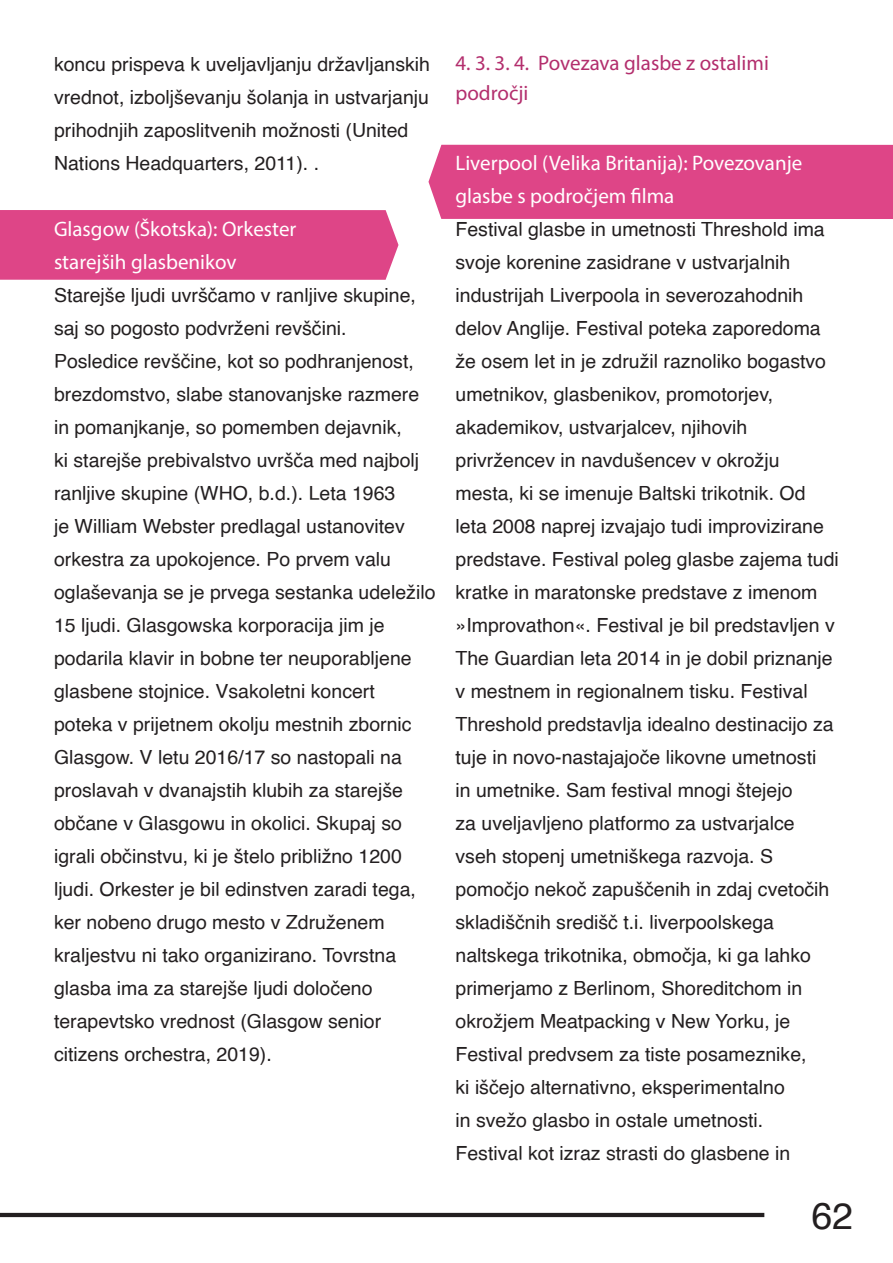
<style>
.page{position:relative;width:893px;height:1263px;background:#fff}
.page>*{position:absolute;margin:0;border:0;box-sizing:border-box;transform-origin:0 0}
.t1{font:37.5px "Helvetica";color:#231f20}
.povdarki{font:21px/33px "Myriad Pro";color:#fff}
.podpodnaslovi{font:21px/30px "Myriad Pro";color:#b32e6d}
.SIPK_body{font:19.5px/33px "Helvetica";color:#231f20}
</style>
<div class="page">
<hr style="left:0;top:1213px;width:764px;height:4px;background:#231f20">
<div style="left:428px;top:145px;width:465px;height:74px;background:#de4587"></div>
<div style="left:0;top:210px;width:398px;height:70px;background:#de4587"></div>
<p class="SIPK_body" style="left:54px;top:48px;width:378px">koncu prispeva k uveljavljanju državljanskih vrednot, izboljševanju šolanja in ustvarjanju prihodnjih zaposlitvenih možnosti (United Nations Headquarters, 2011). .</p>
<p class="povdarki" style="left:54px;top:212px;width:244px">Glasgow (Škotska): Orkester</p>
<p class="povdarki" style="left:54px;top:245px;width:184px">starejših glasbenikov</p>
<p class="SIPK_body" style="left:54px;top:279px;width:383px">Starejše ljudi uvrščamo v ranljive skupine, saj so pogosto podvrženi revščini.<br>Posledice revščine, kot so podhranjenost, brezdomstvo, slabe stanovanjske razmere in pomanjkanje, so pomemben dejavnik,<br>ki starejše prebivalstvo uvršča med najbolj ranljive skupine (WHO, b.d.). Leta 1963<br>je William Webster predlagal ustanovitev orkestra za upokojence. Po prvem valu oglaševanja se je prvega sestanka udeležilo 15 ljudi. Glasgowska korporacija jim je podarila klavir in bobne ter neuporabljene glasbene stojnice. Vsakoletni koncert poteka v prijetnem okolju mestnih zbornic Glasgow. V letu 2016/17 so nastopali na proslavah v dvanajstih klubih za starejše občane v Glasgowu in okolici. Skupaj so igrali občinstvu, ki je štelo približno 1200 ljudi. Orkester je bil edinstven zaradi tega, ker nobeno drugo mesto v Združenem kraljestvu ni tako organizirano. Tovrstna glasba ima za starejše ljudi določeno terapevtsko vrednost (Glasgow senior citizens orchestra, 2019).</p>
<p class="podpodnaslovi" style="left:455px;top:48px;width:315px">4. 3. 3. 4. Povezava glasbe z ostalimi področji</p>
<p class="povdarki" style="left:455px;top:146px;width:348px">Liverpool (Velika Britanija): Povezovanje glasbe s področjem filma</p>
<p class="SIPK_body" style="left:455px;top:213px;width:385px">Festival glasbe in umetnosti Threshold ima svoje korenine zasidrane v ustvarjalnih industrijah Liverpoola in severozahodnih delov Anglije. Festival poteka zaporedoma že osem let in je združil raznoliko bogastvo umetnikov, glasbenikov, promotorjev, akademikov, ustvarjalcev, njihovih privržencev in navdušencev v okrožju mesta, ki se imenuje Baltski trikotnik. Od leta 2008 naprej izvajajo tudi improvizirane predstave. Festival poleg glasbe zajema tudi kratke in maratonske predstave z imenom »Improvathon«. Festival je bil predstavljen v The Guardian leta 2014 in je dobil priznanje v mestnem in regionalnem tisku. Festival Threshold predstavlja idealno destinacijo za tuje in novo-nastajajoče likovne umetnosti<br>in umetnike. Sam festival mnogi štejejo<br>za uveljavljeno platformo za ustvarjalce vseh stopenj umetniškega razvoja. S pomočjo nekoč zapuščenih in zdaj cvetočih skladiščnih središč t.i. liverpoolskega naltskega trikotnika, območja, ki ga lahko primerjamo z Berlinom, Shoreditchom in okrožjem Meatpacking v New Yorku, je Festival predvsem za tiste posameznike,<br>ki iščejo alternativno, eksperimentalno<br>in svežo glasbo in ostale umetnosti.<br>Festival kot izraz strasti do glasbene in</p>
<h1 class="t1" style="left:811px;top:1187px;width:43px">62</h1>
</div>
